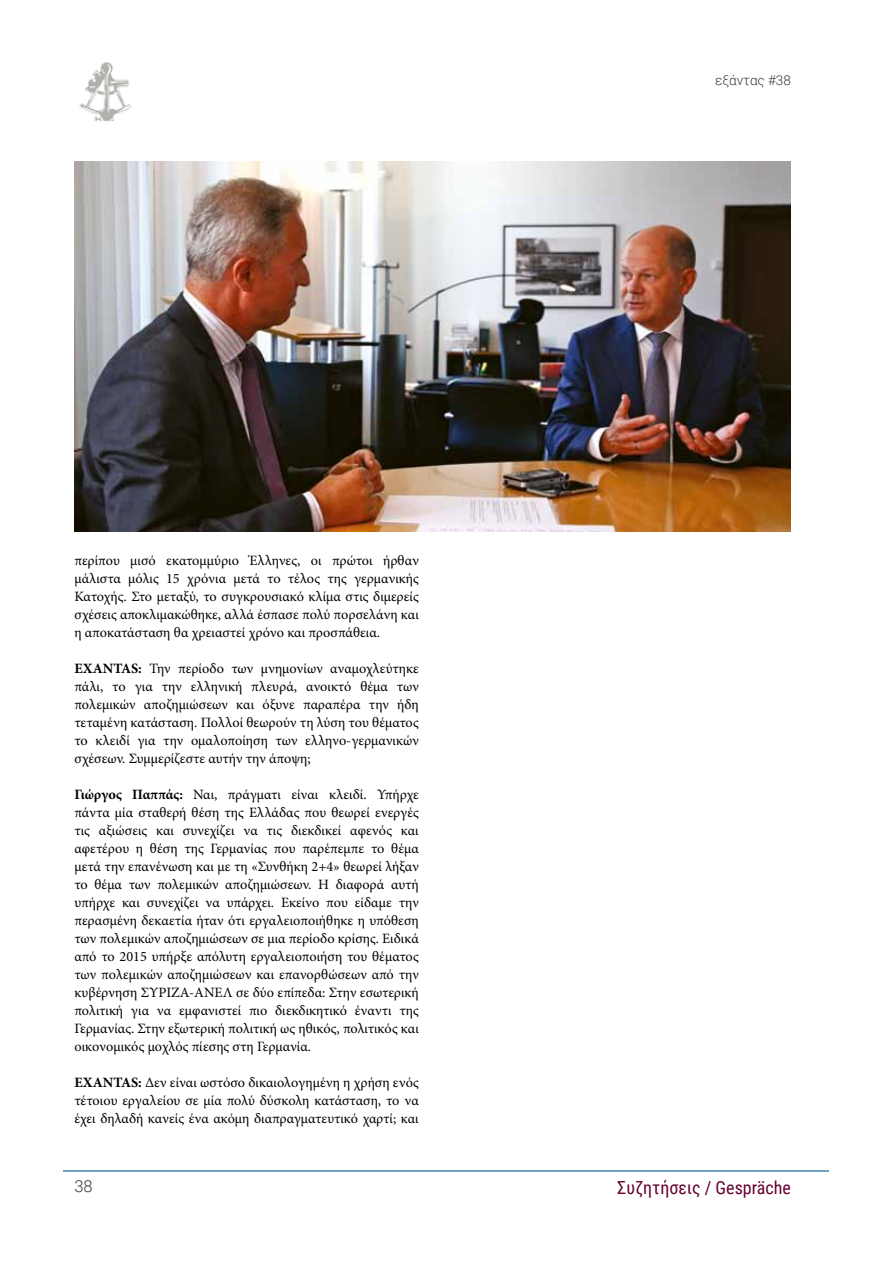
<style>
.page{position:relative;width:893px;height:1263px;background:#fff}
.page>*{position:absolute;margin:0;border:0;box-sizing:border-box;transform-origin:0 0}
.t1{font:18px "Roboto Condensed";color:#650030}
.t2{font:300 16.5px "Roboto";color:#383937}
.t3{font:14.25px/18px "Minion Pro";color:#000;text-align:justify}
.t4{font:300 13.5px "Roboto";color:#383937}
.s1{font-weight:700}
</style>
<div class="page">
<hr style="left:64px;top:1170px;width:765px;height:1px;background:#70a4c6">
<img style="left:79px;top:62px;width:53px;height:59px">
<img style="left:74px;top:162px;width:717px;height:370px">
<p class="t3" style="left:74px;top:552px;width:346px">περίπου μισό εκατομμύριο Έλληνες, οι πρώτοι ήρθαν μάλιστα μόλις 15 χρόνια μετά το τέλος της γερμανικής Κατοχής. Στο μεταξύ, το συγκρουσιακό κλίμα στις διμερείς σχέσεις αποκλιμακώθηκε, αλλά έσπασε πολύ πορσελάνη και η αποκατάσταση θα χρειαστεί χρόνο και προσπάθεια.</p>
<p class="t3" style="left:74px;top:660px;width:346px"><span class="s1">EXANTAS:</span> Την περίοδο των μνημονίων αναμοχλεύτηκε πάλι, το για την ελληνική πλευρά, ανοικτό θέμα των πολεμικών αποζημιώσεων και όξυνε παραπέρα την ήδη τεταμένη κατάσταση. Πολλοί θεωρούν τη λύση του θέματος το κλειδί για την ομαλοποίηση των ελληνο-γερμανικών σχέσεων. Συμμερίζεστε αυτήν την άποψη;</p>
<p class="t3" style="left:74px;top:786px;width:346px"><span class="s1">Γιώργος Παππάς:</span> Ναι, πράγματι είναι κλειδί. Υπήρχε πάντα μία σταθερή θέση της Ελλάδας που θεωρεί ενεργές τις αξιώσεις και συνεχίζει να τις διεκδικεί αφενός και αφετέρου η θέση της Γερμανίας που παρέπεμπε το θέμα μετά την επανένωση και με τη «Συνθήκη 2+4» θεωρεί λήξαν το θέμα των πολεμικών αποζημιώσεων. Η διαφορά αυτή υπήρχε και συνεχίζει να υπάρχει. Εκείνο που είδαμε την περασμένη δεκαετία ήταν ότι εργαλειοποιήθηκε η υπόθεση των πολεμικών αποζημιώσεων σε μια περίοδο κρίσης. Ειδικά από το 2015 υπήρξε απόλυτη εργαλειοποιήση του θέματος των πολεμικών αποζημιώσεων και επανορθώσεων από την κυβέρνηση ΣΥΡΙΖΑ-ΑΝΕΛ σε δύο επίπεδα: Στην εσωτερική πολιτική για να εμφανιστεί πιο διεκδικητικό έναντι της Γερμανίας. Στην εξωτερική πολιτική ως ηθικός, πολιτικός και οικονομικός μοχλός πίεσης στη Γερμανία.</p>
<p class="t3" style="left:74px;top:1074px;width:346px"><span class="s1">EXANTAS:</span> Δεν είναι ωστόσο δικαιολογημένη η χρήση ενός τέτοιου εργαλείου σε μία πολύ δύσκολη κατάσταση, το να έχει δηλαδή κανείς ένα ακόμη διαπραγματευτικό χαρτί; και</p>
<p class="t2" style="left:74px;top:1175px;width:20px">38</p>
<p class="t4" style="left:715px;top:70px;width:77px">εξάντας #38</p>
<p class="t1" style="left:617px;top:1174px;width:175px">Συζητήσεις / Gespräche</p>
</div>
